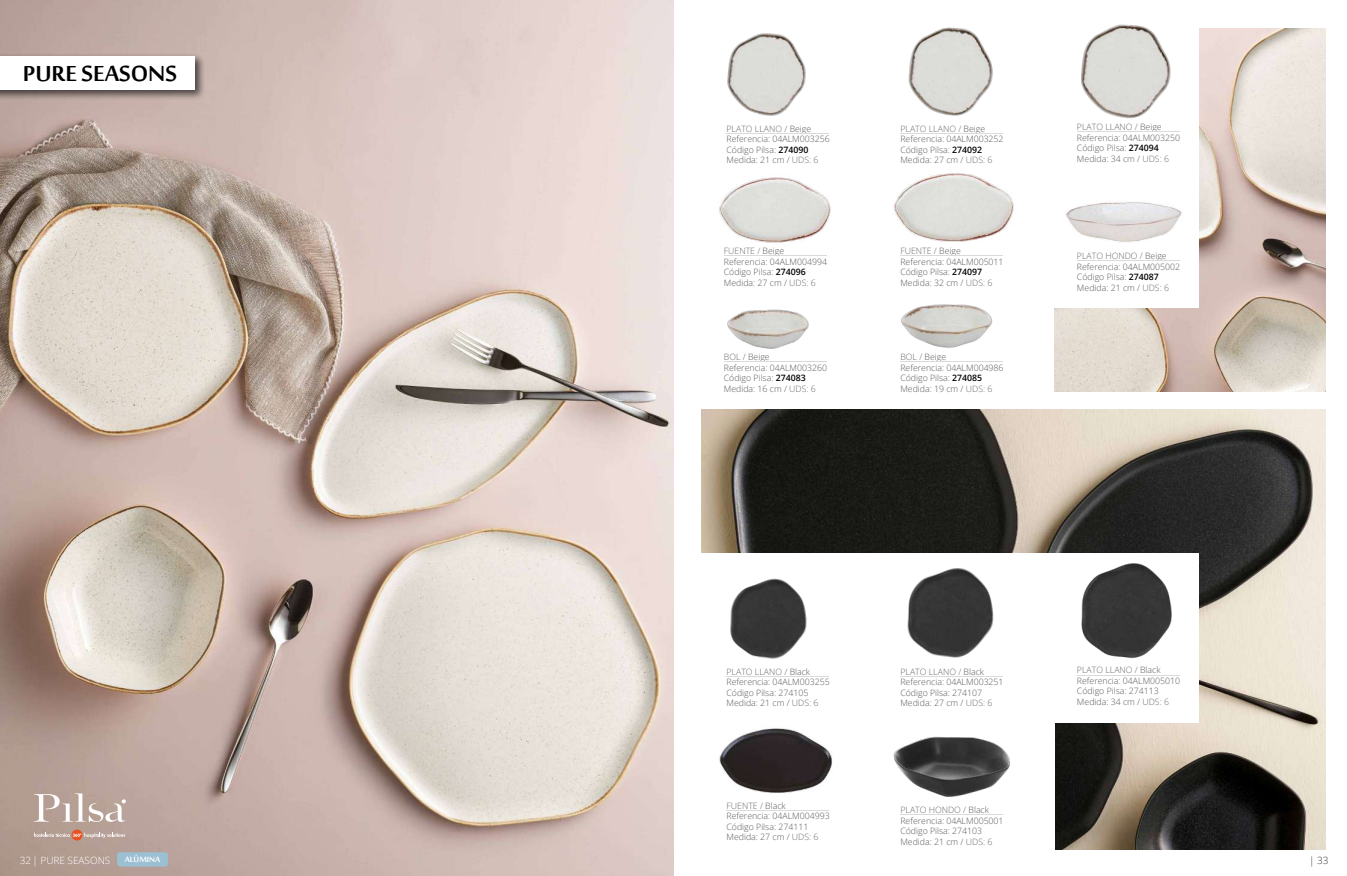
<style>
.page{position:relative;width:1347px;height:876px;background:#fff}
.page>*{position:absolute;margin:0;border:0;box-sizing:border-box;transform-origin:0 0}
.t1{font:700 30px "Sakkal Majalla";color:#000}
.t2{font:700 10.5px "Sakkal Majalla";color:#fff}
.t3{font:10px "Open Sans";color:#fff}
.t4{font:10px "Open Sans";color:#3c3c3b}
.t5{font:8.75px/10.5px "Open Sans";color:#5a5958}
.s1{color:#6b6b6a}
.s2{color:#575756}
.s3{color:#000}
</style>
<div class="page">
<img style="left:0;top:0;width:673px;height:875px">
<div style="left:0;top:53px;width:205px;height:47px;background:#000;opacity:.63"></div>
<div style="left:0;top:56px;width:195px;height:34px;background:#fff"></div>
<svg style="left:34px;top:793px;width:92px;height:28px"></svg>
<svg style="left:34px;top:829px;width:91px;height:11px"></svg>
<div style="left:117px;top:851px;width:51px;height:15px;background:#9cc0d3;border-radius:3px"></div>
<img style="left:718px;top:177px;width:113px;height:66px">
<img style="left:1054px;top:28px;width:271px;height:363px">
<img style="left:702px;top:409px;width:623px;height:440px">
<div style="left:685px;top:553px;width:513px;height:169px;background:#fff"></div>
<div style="left:1040px;top:0;width:158px;height:307px;background:#fff"></div>
<div style="left:684px;top:560px;width:370px;height:297px;background:#fff"></div>
<hr style="left:726px;top:133px;width:103px;height:1px;background:#dadada">
<hr style="left:900px;top:133px;width:103px;height:1px;background:#dadada">
<hr style="left:1077px;top:131px;width:102px;height:1px;background:#dadada">
<hr style="left:724px;top:255px;width:102px;height:1px;background:#dadada">
<hr style="left:900px;top:255px;width:103px;height:1px;background:#dadada">
<hr style="left:724px;top:361px;width:102px;height:1px;background:#dadada">
<hr style="left:900px;top:361px;width:103px;height:1px;background:#dadada">
<img style="left:727px;top:33px;width:79px;height:83px">
<img style="left:908px;top:27px;width:85px;height:89px">
<img style="left:1081px;top:24px;width:90px;height:95px">
<img style="left:727px;top:309px;width:82px;height:40px">
<img style="left:901px;top:304px;width:92px;height:44px">
<img style="left:893px;top:173px;width:121px;height:69px">
<img style="left:1066px;top:202px;width:116px;height:59px">
<hr style="left:726px;top:676px;width:103px;height:1px;background:#dadada">
<hr style="left:900px;top:676px;width:103px;height:1px;background:#dadada">
<hr style="left:1077px;top:674px;width:102px;height:1px;background:#dadada">
<hr style="left:726px;top:809px;width:103px;height:1px;background:#dadada">
<hr style="left:900px;top:814px;width:103px;height:1px;background:#dadada">
<img style="left:730px;top:578px;width:77px;height:81px">
<img style="left:907px;top:568px;width:87px;height:90px">
<img style="left:1081px;top:563px;width:91px;height:96px">
<img style="left:719px;top:728px;width:113px;height:65px">
<img style="left:893px;top:736px;width:117px;height:61px">
<h1 class="t1" style="left:23px;top:57px;width:155px">PURE SEASONS</h1>
<p class="t3" style="left:20px;top:852px;width:92px">32 | PURE SEASONS</p>
<p class="t2" style="left:125px;top:853px;width:37px">ALÚMINA</p>
<p class="t5" style="left:726px;top:123px;width:105px"><span class="s1">PLATO LLANO /</span> <span class="s2">Beige<br></span>Referencia: 04ALM003256<br>Código Pilsa: <span class="s3">274090<br></span>Medida: 21 cm / <span class="s1">UDS: 6</span></p>
<p class="t5" style="left:900px;top:123px;width:105px"><span class="s1">PLATO LLANO /</span> <span class="s2">Beige<br></span>Referencia: 04ALM003252<br>Código Pilsa: <span class="s3">274092<br></span>Medida: 27 cm / <span class="s1">UDS: 6</span></p>
<p class="t5" style="left:1077px;top:121px;width:105px"><span class="s1">PLATO LLANO /</span> <span class="s2">Beige<br></span>Referencia: 04ALM003250<br>Código Pilsa: <span class="s3">274094<br></span>Medida: 34 cm / <span class="s1">UDS: 6</span></p>
<p class="t5" style="left:724px;top:245px;width:105px"><span class="s1">FUENTE /</span> <span class="s2">Beige<br></span>Referencia: 04ALM004994<br>Código Pilsa: <span class="s3">274096<br></span>Medida: 27 cm / <span class="s1">UDS: 6</span></p>
<p class="t5" style="left:900px;top:245px;width:105px"><span class="s1">FUENTE /</span> <span class="s2">Beige<br></span>Referencia: 04ALM005011<br>Código Pilsa: <span class="s3">274097<br></span>Medida: 32 cm / <span class="s1">UDS: 6</span></p>
<p class="t5" style="left:1077px;top:250px;width:105px"><span class="s1">PLATO HONDO /</span> <span class="s2">Beige<br></span>Referencia: 04ALM005002<br>Código Pilsa: <span class="s3">274087<br></span>Medida: 21 cm / <span class="s1">UDS: 6</span></p>
<p class="t5" style="left:724px;top:351px;width:105px"><span class="s1">BOL /</span> <span class="s2">Beige<br></span>Referencia: 04ALM003260<br>Código Pilsa: <span class="s3">274083<br></span>Medida: 16 cm / <span class="s1">UDS: 6</span></p>
<p class="t5" style="left:900px;top:351px;width:105px"><span class="s1">BOL /</span> <span class="s2">Beige<br></span>Referencia: 04ALM004986<br>Código Pilsa: <span class="s3">274085<br></span>Medida: 19 cm / <span class="s1">UDS: 6</span></p>
<p class="t5" style="left:726px;top:666px;width:105px"><span class="s1">PLATO LLANO /</span> <span class="s2">Black<br></span>Referencia: 04ALM003255<br>Código Pilsa: 274105<br>Medida: 21 cm / <span class="s1">UDS: 6</span></p>
<p class="t5" style="left:900px;top:666px;width:105px"><span class="s1">PLATO LLANO /</span> <span class="s2">Black<br></span>Referencia: 04ALM003251<br>Código Pilsa: 274107<br>Medida: 27 cm / <span class="s1">UDS: 6</span></p>
<p class="t5" style="left:1077px;top:664px;width:105px"><span class="s1">PLATO LLANO /</span> <span class="s2">Black<br></span>Referencia: 04ALM005010<br>Código Pilsa: 274113<br>Medida: 34 cm / <span class="s1">UDS: 6</span></p>
<p class="t5" style="left:726px;top:799px;width:105px"><span class="s1">FUENTE /</span> <span class="s2">Black<br></span>Referencia: 04ALM004993<br>Código Pilsa: 274111<br>Medida: 27 cm / <span class="s1">UDS: 6</span></p>
<p class="t5" style="left:900px;top:804px;width:105px"><span class="s1">PLATO HONDO /</span> <span class="s2">Black<br></span>Referencia: 04ALM005001<br>Código Pilsa: 274103<br>Medida: 21 cm / <span class="s1">UDS: 6</span></p>
<p class="t4" style="left:1309px;top:852px;width:21px">| 33</p>
</div>
